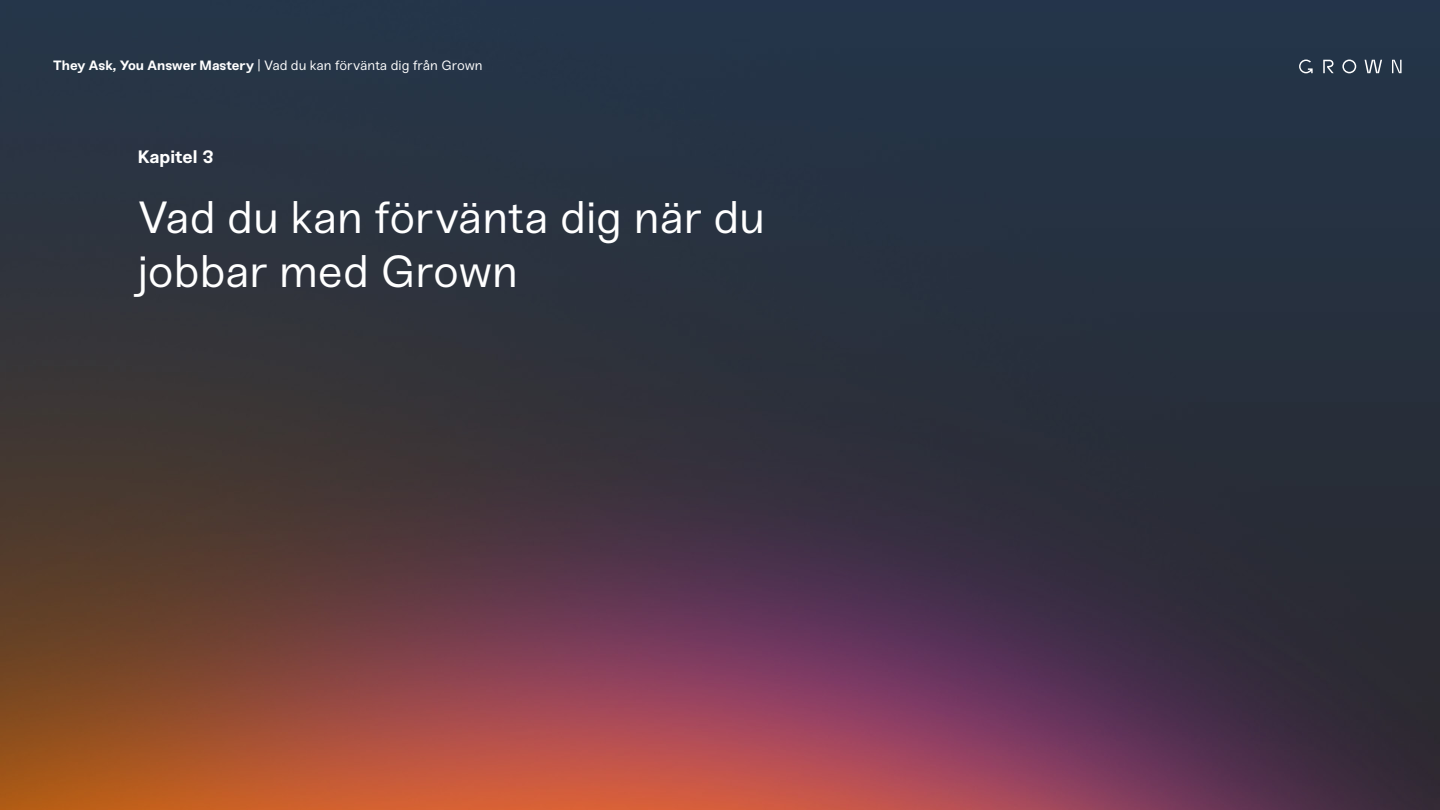
<style>
.page{position:relative;width:1440px;height:810px;background:#fff}
.page>*{position:absolute;margin:0;border:0;box-sizing:border-box;transform-origin:0 0}
.t1{font:45px/54px "Sneak";letter-spacing:-.005em;color:#fff}
.t2{font:700 18px "Sneak";color:#fff}
.t3{font:13.5px "Sneak";letter-spacing:-.005em;color:#fff}
.s1{font-weight:700}
</style>
<div class="page">
<img style="left:0;top:0;width:1439px;height:810px">
<svg style="left:1364px;top:60px;width:17px;height:13px"></svg>
<svg style="left:1391px;top:60px;width:10px;height:13px"></svg>
<svg style="left:1298px;top:60px;width:14px;height:13px"></svg>
<svg style="left:1323px;top:60px;width:10px;height:13px"></svg>
<svg style="left:1342px;top:60px;width:14px;height:13px"></svg>
<p class="t3" style="left:53px;top:58px;width:431px"><span class="s1">They Ask, You Answer Mastery</span> | Vad du kan förvänta dig från Grown</p>
<h2 class="t2" style="left:138px;top:145px;width:77px">Kapitel 3</h2>
<h1 class="t1" style="left:138px;top:191px;width:628px">Vad du kan förvänta dig när du jobbar med Grown</h1>
</div>
